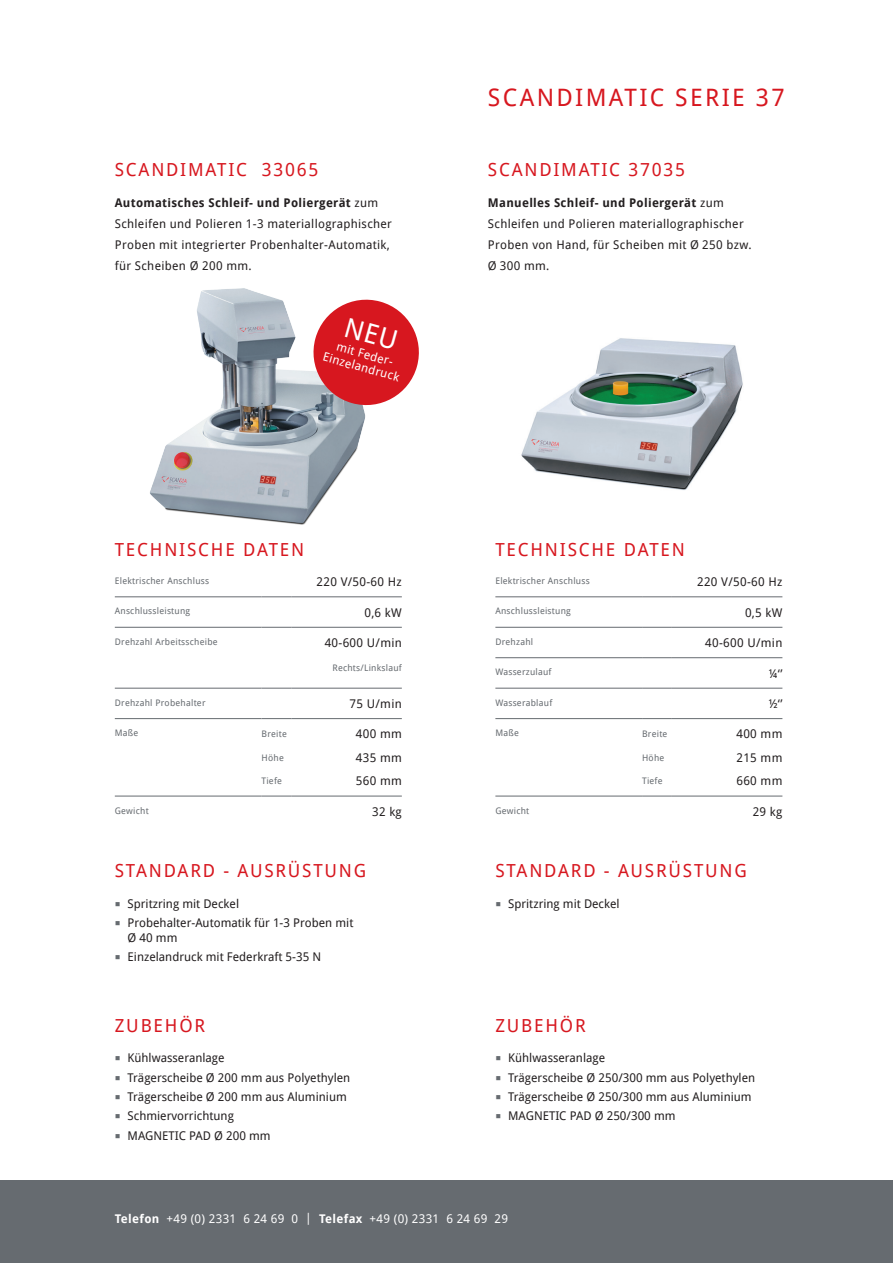
<style>
.page{position:relative;width:893px;height:1263px;background:#fff}
.page>*{position:absolute;margin:0;border:0;box-sizing:border-box;transform-origin:0 0}
.t1{font:24px "Droid Sans";letter-spacing:.1em;color:#d7171f}
.t2{font:18px "Droid Sans";letter-spacing:.1em;color:#d7171f}
.t3{font:12px/19.2px "Droid Sans";color:#231f20}
.t4{font:12px/21px "Droid Sans";letter-spacing:.025em;color:#231f20}
.t5{font:12px/13.5px "Droid Sans";letter-spacing:.025em;color:#fff;text-align:center}
.t6{font:9px "Droid Sans";letter-spacing:.025em;color:#666b70}
.s1{font-weight:700}
</style>
<div class="page">
<hr style="left:115px;top:597px;width:146px;height:1px;background:#666b70">
<hr style="left:261px;top:597px;width:30px;height:1px;background:#666b70">
<hr style="left:291px;top:597px;width:111px;height:1px;background:#666b70">
<hr style="left:495px;top:597px;width:147px;height:1px;background:#666b70">
<hr style="left:642px;top:597px;width:30px;height:1px;background:#666b70">
<hr style="left:672px;top:597px;width:110px;height:1px;background:#666b70">
<hr style="left:115px;top:627px;width:146px;height:1px;background:#666b70">
<hr style="left:261px;top:627px;width:30px;height:1px;background:#666b70">
<hr style="left:291px;top:627px;width:111px;height:1px;background:#666b70">
<hr style="left:495px;top:627px;width:147px;height:1px;background:#666b70">
<hr style="left:642px;top:627px;width:30px;height:1px;background:#666b70">
<hr style="left:672px;top:627px;width:110px;height:1px;background:#666b70">
<hr style="left:495px;top:657px;width:147px;height:1px;background:#666b70">
<hr style="left:642px;top:657px;width:30px;height:1px;background:#666b70">
<hr style="left:672px;top:657px;width:110px;height:1px;background:#666b70">
<hr style="left:115px;top:688px;width:146px;height:1px;background:#666b70">
<hr style="left:261px;top:688px;width:30px;height:1px;background:#666b70">
<hr style="left:291px;top:688px;width:111px;height:1px;background:#666b70">
<hr style="left:495px;top:688px;width:147px;height:1px;background:#666b70">
<hr style="left:642px;top:688px;width:30px;height:1px;background:#666b70">
<hr style="left:672px;top:688px;width:110px;height:1px;background:#666b70">
<hr style="left:495px;top:718px;width:147px;height:1px;background:#666b70">
<hr style="left:642px;top:718px;width:30px;height:1px;background:#666b70">
<hr style="left:672px;top:718px;width:110px;height:1px;background:#666b70">
<hr style="left:495px;top:796px;width:147px;height:1px;background:#666b70">
<hr style="left:642px;top:796px;width:30px;height:1px;background:#666b70">
<hr style="left:672px;top:796px;width:110px;height:1px;background:#666b70">
<hr style="left:115px;top:718px;width:146px;height:1px;background:#666b70">
<hr style="left:261px;top:718px;width:30px;height:1px;background:#666b70">
<hr style="left:291px;top:718px;width:111px;height:1px;background:#666b70">
<hr style="left:115px;top:796px;width:146px;height:1px;background:#666b70">
<hr style="left:261px;top:796px;width:30px;height:1px;background:#666b70">
<hr style="left:291px;top:796px;width:111px;height:1px;background:#666b70">
<img style="left:521px;top:338px;width:222px;height:152px">
<img style="left:150px;top:288px;width:216px;height:237px">
<div style="left:0;top:1180px;width:893px;height:83px;background:#666b70"></div>
<svg style="left:308px;top:294px;width:111px;height:117px"></svg>
<p class="t1" style="left:488px;top:82px;width:298px">SCANDIMATIC SERIE 37</p>
<p class="t2" style="left:115px;top:159px;width:205px">SCANDIMATIC 33065</p>
<p class="t2" style="left:488px;top:159px;width:199px">SCANDIMATIC 37035</p>
<p class="t4" style="left:115px;top:192px;width:279px"><span class="s1">Automatisches Schleif- und Poliergerät</span> zum Schleifen und Polieren 1-3 materiallographischer Proben mit integrierter Probenhalter-Automatik, für Scheiben Ø 200 mm.</p>
<p class="t4" style="left:488px;top:192px;width:265px"><span class="s1">Manuelles Schleif- und Poliergerät</span> zum Schleifen und Polieren materiallographischer Proben von Hand, für Scheiben mit Ø 250 bzw.<br>Ø 300 mm.</p>
<p class="t5" style="left:329px;top:336px;width:80px;rotate:16deg">mit Feder-<br>Einzelandruck</p>
<p class="t2" style="left:115px;top:538px;width:191px">TECHNISCHE DATEN</p>
<p class="t2" style="left:495px;top:538px;width:191px">TECHNISCHE DATEN</p>
<p class="t6" style="left:115px;top:575px;width:96px">Elektrischer Anschluss</p>
<p class="t3" style="left:317px;top:572px;width:87px">220 V/50-60 Hz</p>
<p class="t6" style="left:495px;top:575px;width:96px">Elektrischer Anschluss</p>
<p class="t3" style="left:697px;top:572px;width:87px">220 V/50-60 Hz</p>
<p class="t6" style="left:115px;top:605px;width:77px">Anschlussleistung</p>
<p class="t3" style="left:364px;top:603px;width:39px">0,6 kW</p>
<p class="t6" style="left:495px;top:605px;width:77px">Anschlussleistung</p>
<p class="t3" style="left:745px;top:603px;width:39px">0,5 kW</p>
<p class="t6" style="left:115px;top:636px;width:104px">Drehzahl Arbeitsscheibe</p>
<p class="t3" style="left:325px;top:633px;width:79px">40-600 U/min</p>
<p class="t6" style="left:332px;top:662px;width:71px">Rechts/Linkslauf</p>
<p class="t6" style="left:495px;top:636px;width:39px">Drehzahl</p>
<p class="t3" style="left:705px;top:633px;width:79px">40-600 U/min</p>
<p class="t6" style="left:495px;top:666px;width:58px">Wasserzulauf</p>
<p class="t3" style="left:769px;top:664px;width:15px">¼‘’</p>
<p class="t6" style="left:115px;top:697px;width:92px">Drehzahl Probehalter</p>
<p class="t3" style="left:350px;top:694px;width:54px">75 U/min</p>
<p class="t6" style="left:495px;top:697px;width:58px">Wasserablauf</p>
<p class="t3" style="left:769px;top:694px;width:15px">½‘’</p>
<p class="t6" style="left:115px;top:727px;width:25px">Maße</p>
<p class="t6" style="left:261px;top:728px;width:27px">Breite</p>
<p class="t6" style="left:261px;top:752px;width:24px">Höhe</p>
<p class="t6" style="left:261px;top:775px;width:22px">Tiefe</p>
<p class="t3" style="left:356px;top:722px;width:47px;line-height:23.5px;text-align:justify">400 mm 435 mm 560 mm</p>
<p class="t6" style="left:495px;top:727px;width:25px">Maße</p>
<p class="t6" style="left:642px;top:728px;width:27px">Breite</p>
<p class="t3" style="left:736px;top:722px;width:47px;line-height:23.5px;text-align:justify">400 mm 215 mm 660 mm</p>
<p class="t6" style="left:642px;top:752px;width:24px">Höhe</p>
<p class="t6" style="left:642px;top:775px;width:22px">Tiefe</p>
<p class="t6" style="left:115px;top:805px;width:35px">Gewicht</p>
<p class="t3" style="left:372px;top:802px;width:31px">32 kg</p>
<p class="t6" style="left:495px;top:805px;width:35px">Gewicht</p>
<p class="t3" style="left:753px;top:802px;width:31px">29 kg</p>
<p class="t2" style="left:115px;top:860px;width:253px">STANDARD - AUSRÜSTUNG</p>
<p class="t2" style="left:495px;top:860px;width:253px">STANDARD - AUSRÜSTUNG</p>
<p class="t3" style="left:128px;top:894px;width:227px">Spritzring mit Deckel<br>Probehalter-Automatik für 1-3 Proben mit</p>
<p class="t3" style="left:128px;top:928px;width:195px">Ø 40 mm<br>Einzelandruck mit Federkraft 5-35 N</p>
<p class="t3" style="left:508px;top:894px;width:113px">Spritzring mit Deckel</p>
<p class="t2" style="left:115px;top:1014px;width:92px">ZUBEHÖR</p>
<p class="t2" style="left:495px;top:1014px;width:92px">ZUBEHÖR</p>
<p class="t3" style="left:128px;top:1048px;width:224px">Kühlwasseranlage<br>Trägerscheibe Ø 200 mm aus Polyethylen<br>Trägerscheibe Ø 200 mm aus Aluminium<br>Schmiervorrichtung<br>MAGNETIC PAD Ø 200 mm</p>
<p class="t3" style="left:508px;top:1048px;width:249px">Kühlwasseranlage<br>Trägerscheibe Ø 250/300 mm aus Polyethylen<br>Trägerscheibe Ø 250/300 mm aus Aluminium<br>MAGNETIC PAD Ø 250/300 mm</p>
<p class="t5" style="left:115px;top:1211px;width:395px"><span class="s1">Telefon</span> +49 (0) 2331 6 24 69 0 | <span class="s1">Telefax</span> +49 (0) 2331 6 24 69 29</p>
</div>
